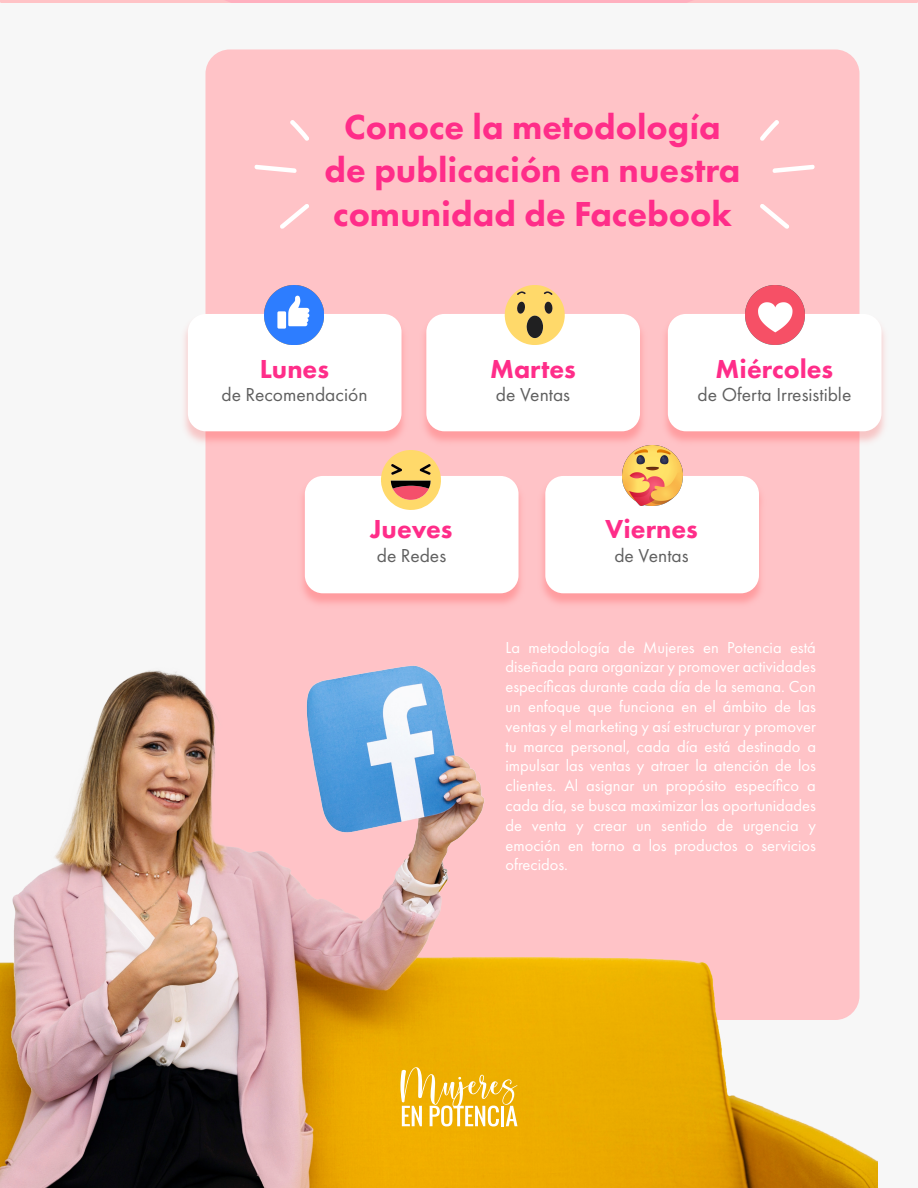
<style>
.page{position:relative;width:918px;height:1188px;background:#f7f7f7}
.page>*{position:absolute;margin:0;border:0;box-sizing:border-box;transform-origin:0 0}
.t1{font:800 36px/43.2px "Futura PT";color:#ff2d89;text-align:center}
.t2{font:800 27px "Futura PT";color:#ff2d89}
.t3{font:19.5px "Futura PT";color:#606060}
.t4{font:16.5px/19.8px "Futura PT";color:#fff;text-align:justify}
</style>
<div class="page">
<div style="left:205px;top:50px;width:654px;height:970px;background:#ffc3c7;border-radius:24px"></div>
<img style="left:0;top:452px;width:877px;height:735px">
<img style="left:296px;top:474px;width:232px;height:136px">
<div style="left:305px;top:476px;width:214px;height:117px;background:#fff;border-radius:18px"></div>
<img style="left:184px;top:312px;width:220px;height:136px">
<div style="left:188px;top:314px;width:214px;height:117px;background:#fff;border-radius:18px"></div>
<img style="left:424px;top:312px;width:226px;height:134px">
<div style="left:426px;top:314px;width:214px;height:117px;background:#fff;border-radius:18px"></div>
<img style="left:658px;top:312px;width:227px;height:136px">
<div style="left:668px;top:314px;width:214px;height:117px;background:#fff;border-radius:18px"></div>
<img style="left:536px;top:474px;width:232px;height:136px">
<div style="left:545px;top:476px;width:214px;height:117px;background:#fff;border-radius:18px"></div>
<img style="left:264px;top:285px;width:60px;height:60px">
<svg style="left:381px;top:450px;width:61px;height:60px"></svg>
<svg style="left:505px;top:285px;width:60px;height:60px"></svg>
<img style="left:622px;top:446px;width:60px;height:60px">
<img style="left:746px;top:286px;width:59px;height:59px">
<svg style="left:254px;top:165px;width:43px;height:8px"></svg>
<svg style="left:290px;top:120px;width:19px;height:21px"></svg>
<svg style="left:280px;top:204px;width:29px;height:25px"></svg>
<svg style="left:772px;top:165px;width:43px;height:8px"></svg>
<svg style="left:760px;top:120px;width:19px;height:21px"></svg>
<svg style="left:760px;top:204px;width:29px;height:25px"></svg>
<svg style="left:400px;top:1067px;width:117px;height:59px"></svg>
<hr style="left:0;top:1187px;width:918px;height:1px;background:#ffb0bf">
<svg style="left:0;top:0;width:918px;height:3px;background:#feb9c2"></svg>
<h1 class="t1" style="left:325px;top:105px;width:417px">Conoce la metodología de publicación en nuestra comunidad de Facebook</h1>
<h2 class="t2" style="left:260px;top:352px;width:71px">Lunes</h2>
<p class="t3" style="left:221px;top:383px;width:148px">de Recomendación</p>
<h2 class="t2" style="left:490px;top:352px;width:87px">Martes</h2>
<p class="t3" style="left:496px;top:383px;width:76px">de Ventas</p>
<h2 class="t2" style="left:716px;top:352px;width:119px">Miércoles</h2>
<p class="t3" style="left:698px;top:383px;width:155px">de Oferta Irresistible</p>
<h2 class="t2" style="left:370px;top:512px;width:84px">Jueves</h2>
<p class="t3" style="left:377px;top:544px;width:71px">de Redes</p>
<h2 class="t2" style="left:605px;top:512px;width:94px">Viernes</h2>
<p class="t3" style="left:614px;top:544px;width:76px">de Ventas</p>
<p class="t4" style="left:506px;top:637px;width:312px">La metodología de Mujeres en Potencia está diseñada para organizar y promover actividades específicas durante cada día de la semana. Con un enfoque que funciona en el ámbito de las ventas y el marketing y así estructurar y promover tu marca personal, cada día está destinado a impulsar las ventas y atraer la atención de los clientes. Al asignar un propósito específico a cada día, se busca maximizar las oportunidades de venta y crear un sentido de urgencia y emoción en torno a los productos o servicios ofrecidos.</p>
</div>
